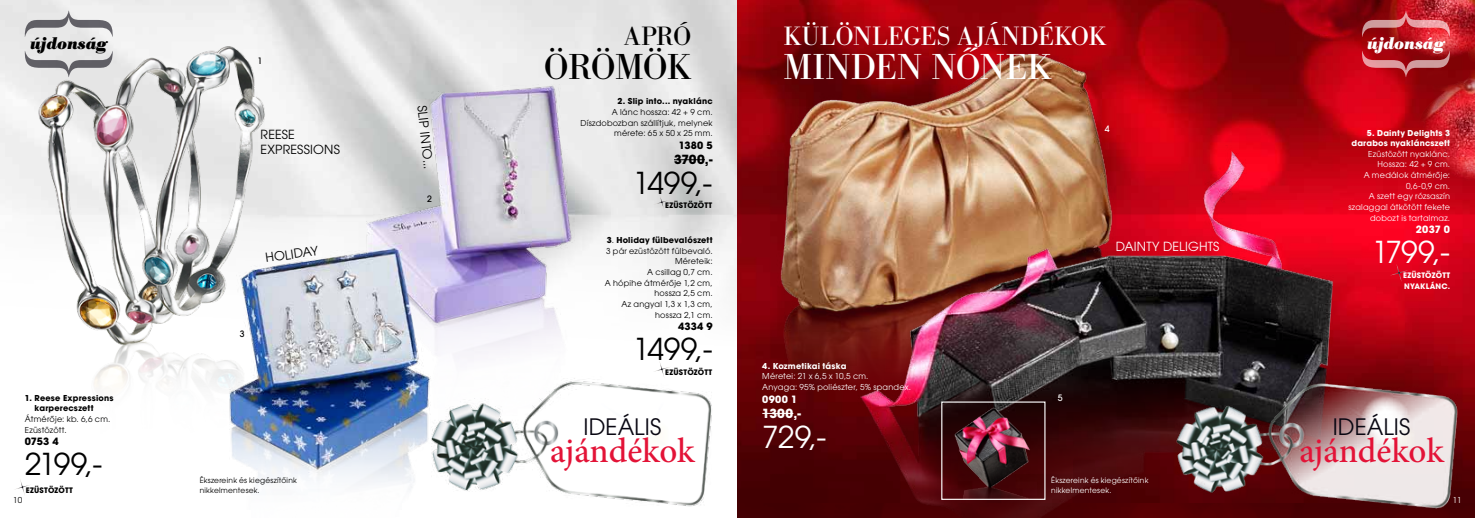
<style>
.page{position:relative;width:1475px;height:518px;background:#fff}
.page>*{position:absolute;margin:0;border:0;box-sizing:border-box;transform-origin:0 0}
.t1{font:37.5px "Bodoni Ant";letter-spacing:-.005em;color:#fff}
.t2{font:37.5px "Bodoni Ant";letter-spacing:-.025em;color:#000}
.t3{font:500 35px "Minion Pro";letter-spacing:-.005em;color:#e31337}
.t4{font:30px "ITC Avant Garde Got Boo";letter-spacing:-.01em;color:#000}
.t5{font:30px "ITC Avant Garde Got Boo";letter-spacing:-.03em;color:#fff}
.t6{font:27.5px "Bodoni Ant";color:#fff}
.t7{font:27.5px "Bodoni Ant";color:#000}
.t8{font:22.5px "ITC Avant Garde Got Boo";color:#090712}
.t9{font:italic 700 17.5px "Bodoni Ant";letter-spacing:-.005em;color:#000}
.t10{font:italic 700 17.5px "Bodoni Ant";letter-spacing:-.005em;color:#fff}
.t11{font:12.5px/15px "ITC Avant Garde Got Boo";letter-spacing:.015em;color:#000}
.t12{font:12.5px "ITC Avant Garde Got Boo";letter-spacing:.01em;color:#fff}
.t13{font:700 12.5px "ITC Avant Garde Got";color:#fff}
.t14{font:700 12.5px "ITC Avant Garde Got";color:#000}
.t15{font:700 10px "ITC Avant Garde Got";letter-spacing:.015em;color:#000}
.t16{font:700 10px "ITC Avant Garde Got";letter-spacing:.03em;color:#fff}
.t17{font:500 8.75px "ITC Avant Garde Got";color:#000}
.t18{font:500 8.75px "ITC Avant Garde Got";color:#fff}
.t19{font:8.12px/10.6px "ITC Avant Garde Got Boo";letter-spacing:.025em;color:#000;text-align:right}
.t20{font:8.12px/10.6px "ITC Avant Garde Got Boo";letter-spacing:.025em;color:#fff}
.t21{font:700 8.12px/10.6px "ITC Avant Garde Got";letter-spacing:.025em;color:#000}
.t22{font:700 8.12px/10.6px "ITC Avant Garde Got";letter-spacing:.025em;color:#fff;text-align:right}
.t23{font:7.5px/10.6px "ITC Avant Garde Got Boo";letter-spacing:.03em;color:#fff}
.t24{font:7.5px "ITC Avant Garde Got Boo";letter-spacing:.03em;color:#000}
.t25{font:700 7.5px "ITC Avant Garde Got";letter-spacing:.03em;color:#000}
.t26{font:700 7.5px/10.6px "ITC Avant Garde Got";letter-spacing:.025em;color:#fff}
.s1{font-family:"ITC Avant Garde Got Boo";font-weight:400}
</style>
<div class="page">
<img style="left:749px;top:502px;width:65px;height:15px">
<img style="left:0;top:0;width:711px;height:265px">
<img style="left:231px;top:55px;width:465px;height:430px">
<img style="left:749px;top:0;width:725px;height:502px">
<img style="left:1402px;top:0;width:72px;height:214px">
<img style="left:711px;top:0;width:468px;height:449px">
<img style="left:814px;top:52px;width:625px;height:465px">
<img style="left:0;top:22px;width:330px;height:411px">
<img style="left:1256px;top:0;width:146px;height:147px">
<img style="left:395px;top:268px;width:354px;height:249px">
<img style="left:1140px;top:270px;width:334px;height:247px">
<img style="left:943px;top:403px;width:100px;height:94px">
<hr style="left:762px;top:413px;width:31px;height:1px;background:#fff">
<svg style="left:15px;top:480px;width:15px;height:15px"></svg>
<svg style="left:24px;top:51px;width:89px;height:26px;background:#c0c0c1"></svg>
<svg style="left:25px;top:11px;width:88px;height:26px"></svg>
<svg style="left:1361px;top:51px;width:88px;height:26px;background:#b22e36"></svg>
<svg style="left:1361px;top:11px;width:88px;height:26px;background:#be3c43"></svg>
<hr style="left:674px;top:159px;width:30px;height:1px;background:#000">
<svg style="left:652px;top:193px;width:19px;height:18px"></svg>
<svg style="left:652px;top:360px;width:19px;height:18px"></svg>
<svg style="left:1389px;top:263px;width:18px;height:19px"></svg>
<h3 class="t7" style="left:624px;top:21px;width:69px">APRÓ</h3>
<h1 class="t2" style="left:544px;top:46px;width:148px">ÖRÖMÖK</h1>
<h3 class="t6" style="left:783px;top:21px;width:323px">KÜLÖNLEGES AJÁNDÉKOK</h3>
<h1 class="t1" style="left:783px;top:46px;width:268px">MINDEN NŐNEK</h1>
<h3 class="t9" style="left:30px;top:33px;width:79px">újdonság</h3>
<h3 class="t10" style="left:1366px;top:33px;width:79px">újdonság</h3>
<p class="t17" style="left:257px;top:55px;width:6px">1</p>
<h3 class="t11" style="left:260px;top:127px;width:81px">Reese<br>Expressions</h3>
<h3 class="t11" style="left:264px;top:250px;width:39px;rotate:-8deg">Hol iday</h3>
<p class="t17" style="left:240px;top:328px;width:6px">3</p>
<p class="t21" style="left:35px;top:392px;width:80px;text-indent:-10px">1. Reese Expressions karperecszett</p>
<p class="t19" style="left:25px;top:413px;width:87px;text-align:left">Átmérője: kb. 6,6 cm.<br>Ezüstözött.</p>
<p class="t15" style="left:25px;top:434px;width:35px">0753 4</p>
<h3 class="t4" style="left:25px;top:445px;width:79px">2199,-</h3>
<p class="t24" style="left:200px;top:475px;width:99px">Ékszereink és kiegészítőink</p>
<p class="t25" style="left:26px;top:484px;width:49px">ezüstözött</p>
<p class="t24" style="left:200px;top:485px;width:62px">nikkelmentesek.</p>
<h3 class="t11" style="left:429px;top:105px;width:65px;rotate:84deg">Sl ip into...</h3>
<p class="t17" style="left:427px;top:193px;width:6px">2</p>
<p class="t21" style="left:617px;top:96px;width:97px">2. Slip into... nyaklánc</p>
<p class="t19" style="left:580px;top:107px;width:133px">A lánc hossza: 42 + 9 cm.<br>Díszdobozban szállítjuk, melynek mérete: 65 x 50 x 25 mm.</p>
<p class="t15" style="left:678px;top:139px;width:35px">1380 5</p>
<h3 class="t14" style="left:674px;top:151px;width:40px">3700 ,-</h3>
<h3 class="t4" style="left:633px;top:164px;width:81px">1499,-</h3>
<p class="t25" style="left:665px;top:200px;width:49px">ezüstözött</p>
<p class="t21" style="left:606px;top:235px;width:107px">3<span class="s1">.</span> Holiday fülbevalószett</p>
<p class="t19" style="left:604px;top:245px;width:109px">3 pár ezüstözött fülbevaló.<br>Méreteik:<br>A csillag 0,7 cm.<br>A hópihe átmérője 1,2 cm, hossza 2,5 cm.<br>Az angyal 1,3 x 1,3 cm, hossza 2,1 cm.</p>
<p class="t15" style="left:678px;top:320px;width:36px">4334 9</p>
<h3 class="t4" style="left:633px;top:330px;width:81px">1499,-</h3>
<p class="t25" style="left:665px;top:367px;width:49px">ezüstözött</p>
<h3 class="t8" style="left:583px;top:412px;width:13px">Ideál</h3>
<h3 class="t8" style="left:644px;top:412px;width:18px">is</h3>
<h2 class="t3" style="left:550px;top:427px;width:146px">ajándékok</h2>
<p class="t22" style="left:762px;top:360px;width:86px">4. Kozmetikai táska</p>
<p class="t20" style="left:762px;top:371px;width:150px">Méretei: 21 x 6,5 x 10,5 cm.<br>Anyaga: 95% poliészter, 5% spandex.</p>
<p class="t16" style="left:762px;top:392px;width:37px">0900 1</p>
<h3 class="t13" style="left:762px;top:404px;width:40px">1300 ,-</h3>
<h3 class="t5" style="left:762px;top:418px;width:66px">729,-</h3>
<p class="t18" style="left:1104px;top:123px;width:6px">4</p>
<h3 class="t12" style="left:1115px;top:239px;width:105px">DAINTY DELIGHTS</h3>
<p class="t18" style="left:1057px;top:392px;width:6px">5</p>
<p class="t23" style="left:1051px;top:474px;width:99px">Ékszereink és kiegészítőink nikkelmentesek.</p>
<p class="t22" style="left:1351px;top:127px;width:100px">5. Dainty Delights 3 darabos nyakláncszett</p>
<p class="t20" style="left:1348px;top:148px;width:103px;text-align:right">Ezüstözött nyaklánc.<br>Hossza: 42 + 9 cm.<br>A medálok átmérője:<br>0,6-0,9 cm.<br>A szett egy rózsaszín szalaggal átkötött fekete dobozt is tartalmaz.</p>
<p class="t16" style="left:1415px;top:223px;width:36px">2037 0</p>
<h3 class="t5" style="left:1371px;top:233px;width:80px">1799,-</h3>
<p class="t26" style="left:1402px;top:270px;width:49px">Ezüstözött nyaklánc.</p>
<h3 class="t8" style="left:1332px;top:412px;width:13px">Ideál</h3>
<h3 class="t8" style="left:1393px;top:412px;width:18px">is</h3>
<h2 class="t3" style="left:1298px;top:427px;width:146px">ajándékok</h2>
<p class="t19" style="left:13px;top:494px;width:11px">10</p>
<p class="t20" style="left:1452px;top:494px;width:11px">11</p>
</div>
